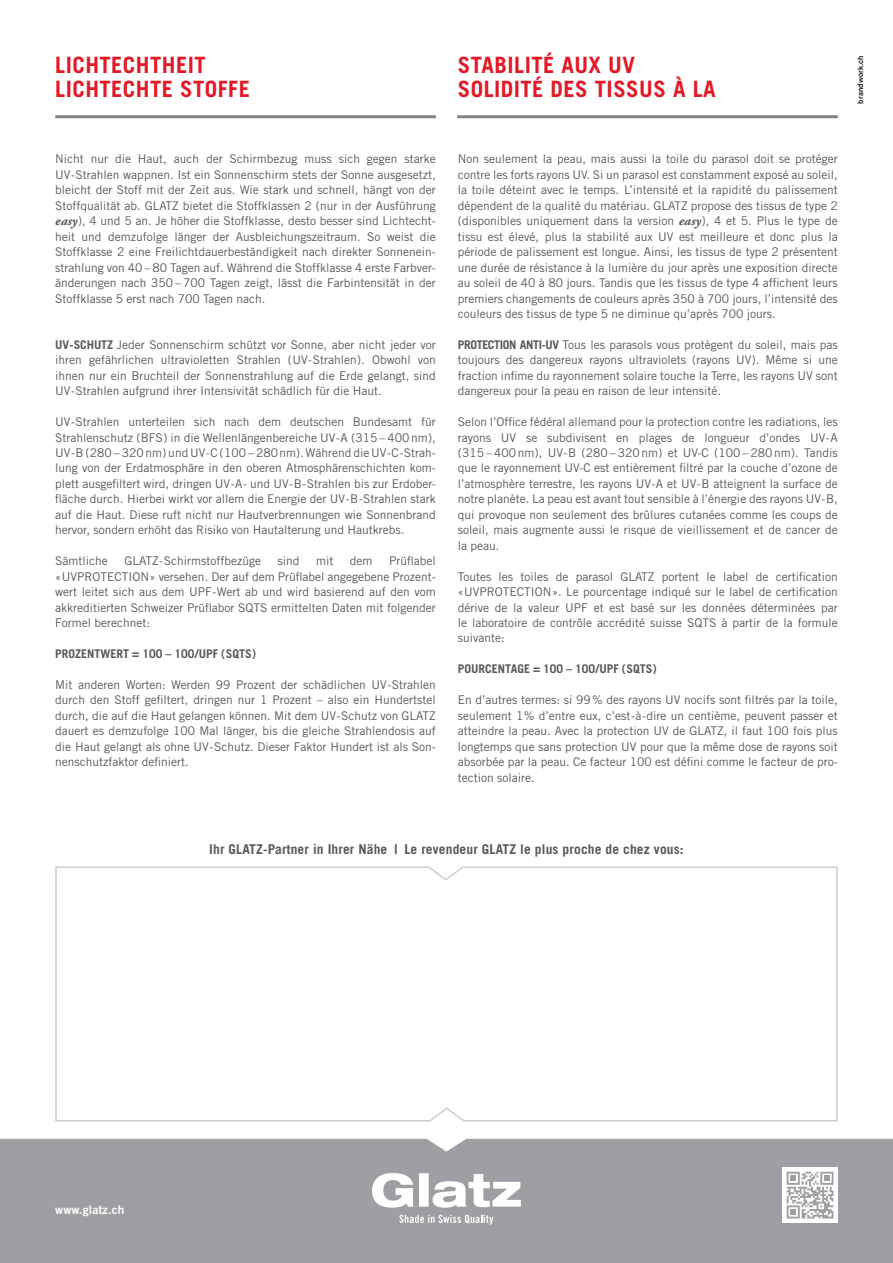
<style>
.page{position:relative;width:893px;height:1263px;background:#fff}
.page>*{position:absolute;margin:0;border:0;box-sizing:border-box;transform-origin:0 0}
._00_Titel{font:700 22.5px "Trade Gothic";letter-spacing:.02em;color:#e21926}
.t1{font:700 13.5px "Trade Gothic";letter-spacing:.01em;color:#57585a}
._00_Lauftext{font:12px/15.5px "Trade Gothic";color:#57585a;text-align:justify}
._00_Lauftext-2{font:700 12px "Trade Gothic";color:#57585a}
.t2{font:12px "Trade Gothic Bold Two";letter-spacing:.01em;color:#fff}
.t3{font:700 7.5px "Maison Neue";color:#231f20}
.s1{font-family:"Adobe Garamond Pro";font-weight:700;font-style:italic;font-size:13.5px}
.s2{font-weight:700}
</style>
<div class="page">
<div style="left:0;top:1139px;width:893px;height:124px;background:#9d9fa2"></div>
<svg style="left:782px;top:1167px;width:56px;height:56px"></svg>
<svg style="left:787px;top:1172px;width:46px;height:46px"></svg>
<svg style="left:372px;top:1173px;width:149px;height:35px"></svg>
<svg style="left:399px;top:1215px;width:94px;height:10px"></svg>
<svg style="left:55px;top:866px;width:783px;height:256px"></svg>
<hr style="left:55px;top:115px;width:381px;height:3px;background:#808285">
<hr style="left:457px;top:115px;width:381px;height:3px;background:#808285">
<p class="_00_Titel" style="left:55px;top:51px;width:152px">LICHTECHTHEIT</p>
<p class="_00_Titel" style="left:55px;top:75px;width:196px">LICHTECHTE STOFFE</p>
<p class="_00_Lauftext" style="left:55px;top:151px;width:382px">Nicht nur die Haut, auch der Schirmbezug muss sich gegen starke UV-Strahlen wappnen. Ist ein Sonnenschirm stets der Sonne ausgesetzt, bleicht der Stoff mit der Zeit aus. Wie stark und schnell, hängt von der Stoffqualität ab. GLATZ bietet die Stoffklassen 2 (nur in der Ausführung <span class="s1">easy</span>), 4 und 5 an. Je höher die Stoffklasse, desto besser sind Lichtecht&shy;heit und demzufolge länger der Ausbleichungszeitraum. So weist die Stoffklasse 2 eine Freilichtdauerbeständigkeit nach direkter Sonnenein&shy;strahlung von 40 – 80 Tagen auf. Während die Stoffklasse 4 erste Farbver&shy;änderungen nach 350 – 700 Tagen zeigt, lässt die Farbintensität in der Stoffklasse 5 erst nach 700 Tagen nach.</p>
<p class="_00_Lauftext" style="left:55px;top:337px;width:382px"><span class="s2">UV-SCHUTZ</span> Jeder Sonnenschirm schützt vor Sonne, aber nicht jeder vor ihren gefährlichen ultravioletten Strahlen (UV-Strahlen). Obwohl von ihnen nur ein Bruchteil der Sonnenstrahlung auf die Erde gelangt, sind UV-Strahlen aufgrund ihrer Intensivität schädlich für die Haut.</p>
<p class="_00_Lauftext" style="left:55px;top:414px;width:382px">UV-Strahlen unterteilen sich nach dem deutschen Bundesamt für Strahlenschutz (BFS) in die Wellenlängenbereiche UV-A (315 – 400nm), UV-B (280 – 320nm) und UV-C (100 – 280nm). Während die UV-C-Strah&shy;lung von der Erdatmosphäre in den oberen Atmosphärenschichten kom&shy;plett ausgefiltert wird, dringen UV-A- und UV-B-Strahlen bis zur Erdober&shy;fläche durch. Hierbei wirkt vor allem die Energie der UV-B-Strahlen stark auf die Haut. Diese ruft nicht nur Hautverbrennungen wie Sonnenbrand hervor, sondern erhöht das Risiko von Hautalterung und Hautkrebs.</p>
<p class="_00_Lauftext" style="left:55px;top:553px;width:54px">Sämtliche</p>
<p class="_00_Lauftext" style="left:124px;top:553px;width:138px">GLATZ-Schirmstoffbezüge</p>
<p class="_00_Lauftext" style="left:278px;top:553px;width:24px">sind</p>
<p class="_00_Lauftext" style="left:316px;top:553px;width:19px">mit</p>
<p class="_00_Lauftext" style="left:350px;top:553px;width:24px">dem</p>
<p class="_00_Lauftext" style="left:55px;top:553px;width:382px;text-indent:334px">Prüflabel «UVPROTECTION» versehen. Der auf dem Prüflabel angegebene Prozent&shy;wert leitet sich aus dem UPF-Wert ab und wird basierend auf den vom akkreditierten Schweizer Prüflabor SQTS ermittelten Daten mit folgender Formel berechnet:</p>
<p class="_00_Lauftext-2" style="left:55px;top:646px;width:202px">PROZENTWERT = 100 – 100/UPF (SQTS)</p>
<p class="_00_Lauftext" style="left:55px;top:677px;width:382px">Mit anderen Worten: Werden 99 Prozent der schädlichen UV-Strahlen durch den Stoff gefiltert, dringen nur 1 Prozent – also ein Hundertstel durch, die auf die Haut gelangen können. Mit dem UV-Schutz von GLATZ dauert es demzufolge 100 Mal länger, bis die gleiche Strahlendosis auf die Haut gelangt als ohne UV-Schutz. Dieser Faktor Hundert ist als Son&shy;nenschutzfaktor definiert.</p>
<p class="_00_Titel" style="left:458px;top:51px;width:179px">STABILITÉ AUX UV</p>
<p class="_00_Titel" style="left:458px;top:75px;width:259px">SOLIDITÉ DES TISSUS À LA</p>
<p class="t3" style="left:856px;top:104px;width:50px;rotate:-90deg">brandwork.ch</p>
<p class="_00_Lauftext" style="left:458px;top:151px;width:381px">Non seulement la peau, mais aussi la toile du parasol doit se protéger contre les forts rayons UV. Si un parasol est constamment exposé au soleil, la toile déteint avec le temps. L’intensité et la rapidité du palissement dépendent de la qualité du matériau. GLATZ propose des tissus de type 2 (disponibles uniquement dans la version <span class="s1">easy</span>), 4 et 5. Plus le type de tissu est élevé, plus la stabilité aux UV est meilleure et donc plus la période de palissement est longue. Ainsi, les tissus de type 2 présentent une durée de résistance à la lumière du jour après une exposition directe au soleil de 40 à 80 jours. Tandis que les tissus de type 4 affichent leurs premiers changements de couleurs après 350 à 700 jours, l’intensité des couleurs des tissus de type 5 ne diminue qu’après 700 jours.</p>
<p class="_00_Lauftext" style="left:458px;top:337px;width:381px"><span class="s2">PROTECTION ANTI-UV</span> Tous les parasols vous protègent du soleil, mais pas toujours des dangereux rayons ultraviolets (rayons UV). Même si une fraction infime du rayonnement solaire touche la Terre, les rayons UV sont dangereux pour la peau en raison de leur intensité.</p>
<p class="_00_Lauftext" style="left:458px;top:414px;width:381px">Selon l’Office fédéral allemand pour la protection contre les radiations, les rayons UV se subdivisent en plages de longueur d’ondes UV-A (315 – 400nm), UV-B (280 – 320nm) et UV-C (100 – 280nm). Tandis que le rayonnement UV-C est entièrement filtré par la couche d’ozone de l’atmosphère terrestre, les rayons UV-A et UV-B atteignent la surface de notre planète. La peau est avant tout sensible à l’énergie des rayons UV-B, qui provoque non seulement des brûlures cutanées comme les coups de soleil, mais augmente aussi le risque de vieillissement et de cancer de la peau.</p>
<p class="_00_Lauftext" style="left:458px;top:568px;width:381px">Toutes les toiles de parasol GLATZ portent le label de certification «UVPROTECTION». Le pourcentage indiqué sur le label de certification dérive de la valeur UPF et est basé sur les données déterminées par le laboratoire de contrôle accrédité suisse SQTS à partir de la formule suivante:</p>
<p class="_00_Lauftext-2" style="left:458px;top:662px;width:201px">POURCENTAGE = 100 – 100/UPF (SQTS)</p>
<p class="_00_Lauftext" style="left:458px;top:692px;width:381px">En d’autres termes: si 99% des rayons UV nocifs sont filtrés par la toile, seulement 1% d’entre eux, c’est-à-dire un centième, peuvent passer et atteindre la peau. Avec la protection UV de GLATZ, il faut 100 fois plus longtemps que sans protection UV pour que la même dose de rayons soit absorbée par la peau. Ce facteur 100 est défini comme le facteur de pro&shy;tection solaire.</p>
<p class="t1" style="left:209px;top:841px;width:476px">Ihr GLATZ-Partner in Ihrer Nähe | Le revendeur GLATZ le plus proche de chez vous:</p>
<p class="t2" style="left:55px;top:1202px;width:71px">www.glatz.ch</p>
</div>
